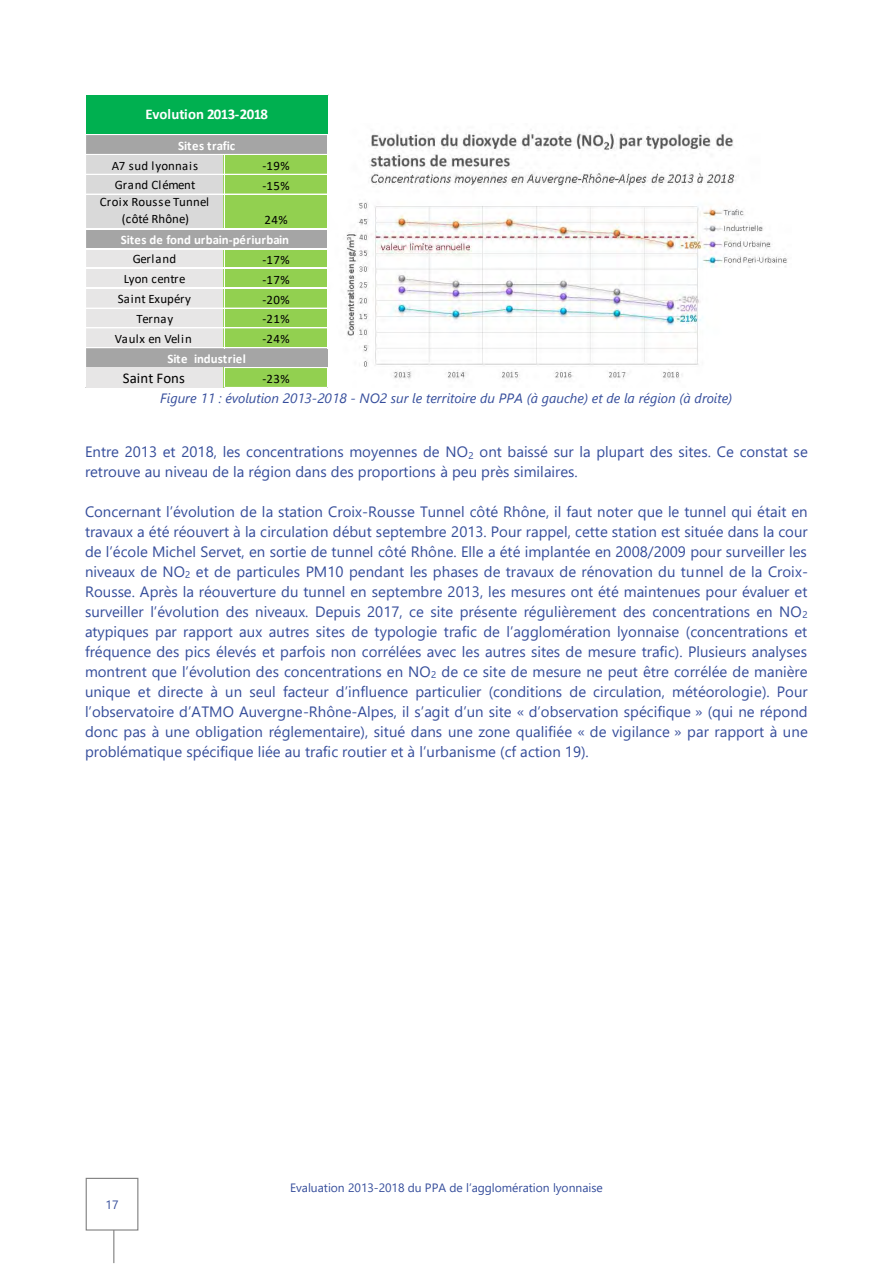
<style>
.page{position:relative;width:893px;height:1264px;background:#fff}
.page>*{position:absolute;margin:0;border:0;box-sizing:border-box;transform-origin:0 0}
.t1{font:15px/20px "Segoe UI";color:#354d9b}
.t2{font:700 14.85px "Calibri";letter-spacing:-.02em;color:#fff}
.t3{font:14.85px "Calibri";letter-spacing:.01em;color:#000}
.t4{font:italic 13.5px "Segoe UI";color:#354d9b}
.t5{font:12.9px/16.8px "Calibri";letter-spacing:.015em;color:#000;text-align:center}
.t6{font:700 12.9px "Calibri";color:#fff}
.t7{font:12px "Segoe UI";color:#354d9b}
</style>
<div class="page">
<hr style="left:113px;top:1229px;width:1px;height:33px;background:#7f7f7f">
<div style="left:86px;top:1177px;width:52px;height:53px;border:1px solid #7f7f7f"></div>
<img style="left:87px;top:1183px;width:50px;height:40px">
<div style="left:86px;top:95px;width:242px;height:40px;background:#00b050"></div>
<div style="left:86px;top:134px;width:242px;height:21px;background:#a5a5a5"></div>
<div style="left:86px;top:154px;width:139px;height:75px;background:#d9d9d9"></div>
<div style="left:224px;top:154px;width:104px;height:75px;background:#92d050"></div>
<div style="left:86px;top:228px;width:242px;height:21px;background:#a5a5a5"></div>
<div style="left:86px;top:248px;width:139px;height:100px;background:#e7e6e6"></div>
<div style="left:224px;top:248px;width:104px;height:100px;background:#92d050"></div>
<div style="left:86px;top:347px;width:242px;height:21px;background:#a5a5a5"></div>
<div style="left:86px;top:367px;width:139px;height:21px;background:#e7e6e6"></div>
<div style="left:224px;top:367px;width:104px;height:21px;background:#92d050"></div>
<hr style="left:86px;top:134px;width:242px;height:1px;background:#fff">
<hr style="left:86px;top:154px;width:242px;height:1px;background:#fff">
<hr style="left:86px;top:174px;width:242px;height:1px;background:#fff">
<hr style="left:86px;top:193px;width:242px;height:1px;background:#fff">
<hr style="left:86px;top:228px;width:242px;height:1px;background:#fff">
<hr style="left:224px;top:155px;width:1px;height:74px;background:#fff">
<hr style="left:86px;top:248px;width:242px;height:1px;background:#fff">
<hr style="left:86px;top:268px;width:242px;height:1px;background:#fff">
<hr style="left:86px;top:288px;width:242px;height:1px;background:#fff">
<hr style="left:86px;top:307px;width:242px;height:1px;background:#fff">
<hr style="left:86px;top:327px;width:242px;height:1px;background:#fff">
<hr style="left:86px;top:347px;width:242px;height:1px;background:#fff">
<hr style="left:327px;top:135px;width:1px;height:213px;background:#fff">
<hr style="left:224px;top:249px;width:1px;height:99px;background:#fff">
<hr style="left:225px;top:367px;width:103px;height:1px;background:#fff">
<hr style="left:225px;top:387px;width:103px;height:1px;background:#fff">
<svg style="left:224px;top:367px;width:1px;height:21px"></svg>
<svg style="left:327px;top:368px;width:1px;height:20px"></svg>
<img style="left:345px;top:132px;width:443px;height:247px">
<p class="t2" style="left:146px;top:108px;width:124px">Evolution 2013-2018</p>
<p class="t6" style="left:178px;top:140px;width:58px">Sites trafic</p>
<p class="t5" style="left:112px;top:158px;width:88px">A7 sud lyonnais</p>
<p class="t5" style="left:262px;top:158px;width:29px">-19%</p>
<p class="t5" style="left:115px;top:177px;width:82px">Grand Clément</p>
<p class="t5" style="left:262px;top:178px;width:29px">-15%</p>
<p class="t5" style="left:100px;top:195px;width:110px">Croix Rousse Tunnel (côté Rhône)</p>
<p class="t5" style="left:264px;top:213px;width:25px">24%</p>
<p class="t6" style="left:121px;top:234px;width:170px">Sites de fond urbain-périurbain</p>
<p class="t5" style="left:133px;top:251px;width:45px">Gerland</p>
<p class="t5" style="left:262px;top:252px;width:29px">-17%</p>
<p class="t5" style="left:124px;top:271px;width:63px">Lyon centre</p>
<p class="t5" style="left:262px;top:272px;width:29px">-17%</p>
<p class="t5" style="left:118px;top:291px;width:75px">Saint Exupéry</p>
<p class="t5" style="left:262px;top:292px;width:29px">-20%</p>
<p class="t5" style="left:137px;top:312px;width:38px">Ternay</p>
<p class="t5" style="left:262px;top:312px;width:29px">-21%</p>
<p class="t5" style="left:115px;top:331px;width:78px">Vaulx en Velin</p>
<p class="t5" style="left:262px;top:331px;width:29px">-24%</p>
<p class="t3" style="left:123px;top:372px;width:64px">Saint Fons</p>
<p class="t5" style="left:262px;top:371px;width:29px">-23%</p>
<p class="t6" style="left:167px;top:353px;width:80px">Site industriel</p>
<p class="t4" style="left:160px;top:388px;width:573px">Figure 11 : évolution 2013-2018 - NO2 sur le territoire du PPA (à gauche) et de la région (à droite)</p>
<p class="t1" style="left:85px;top:440px;width:724px">Entre 2013 et 2018, les concentrations moyennes de NO<sub>2</sub> ont baissé sur la plupart des sites. Ce constat se retrouve au niveau de la région dans des proportions à peu près similaires.</p>
<p class="t1" style="left:85px;top:500px;width:724px;text-align:justify">Concernant l’évolution de la station Croix-Rousse Tunnel côté Rhône, il faut noter que le tunnel qui était en travaux a été réouvert à la circulation début septembre 2013. Pour rappel, cette station est située dans la cour de l’école Michel Servet, en sortie de tunnel côté Rhône. Elle a été implantée en 2008/2009 pour surveiller les niveaux de NO<sub>2</sub> et de particules PM10 pendant les phases de travaux de rénovation du tunnel de la Croix-Rousse. Après la réouverture du tunnel en septembre 2013, les mesures ont été maintenues pour évaluer et surveiller l’évolution des niveaux. Depuis 2017, ce site présente régulièrement des concentrations en NO<sub>2 </sub>atypiques par rapport aux autres sites de typologie trafic de l’agglomération lyonnaise (concentrations et fréquence des pics élevés et parfois non corrélées avec les autres sites de mesure trafic). Plusieurs analyses montrent que l’évolution des concentrations en NO<sub>2</sub> de ce site de mesure ne peut être corrélée de manière unique et directe à un seul facteur d’influence particulier (conditions de circulation, météorologie). Pour l’observatoire d’ATMO Auvergne-Rhône-Alpes, il s’agit d’un site « d’observation spécifique » (qui ne répond donc pas à une obligation réglementaire), situé dans une zone qualifiée « de vigilance » par rapport à une problématique spécifique liée au trafic routier et à l’urbanisme (cf action 19).</p>
<p class="t7" style="left:106px;top:1196px;width:14px">17</p>
<p class="t7" style="left:290px;top:1178px;width:314px">Evaluation 2013-2018 du PPA de l’agglomération lyonnaise</p>
</div>
